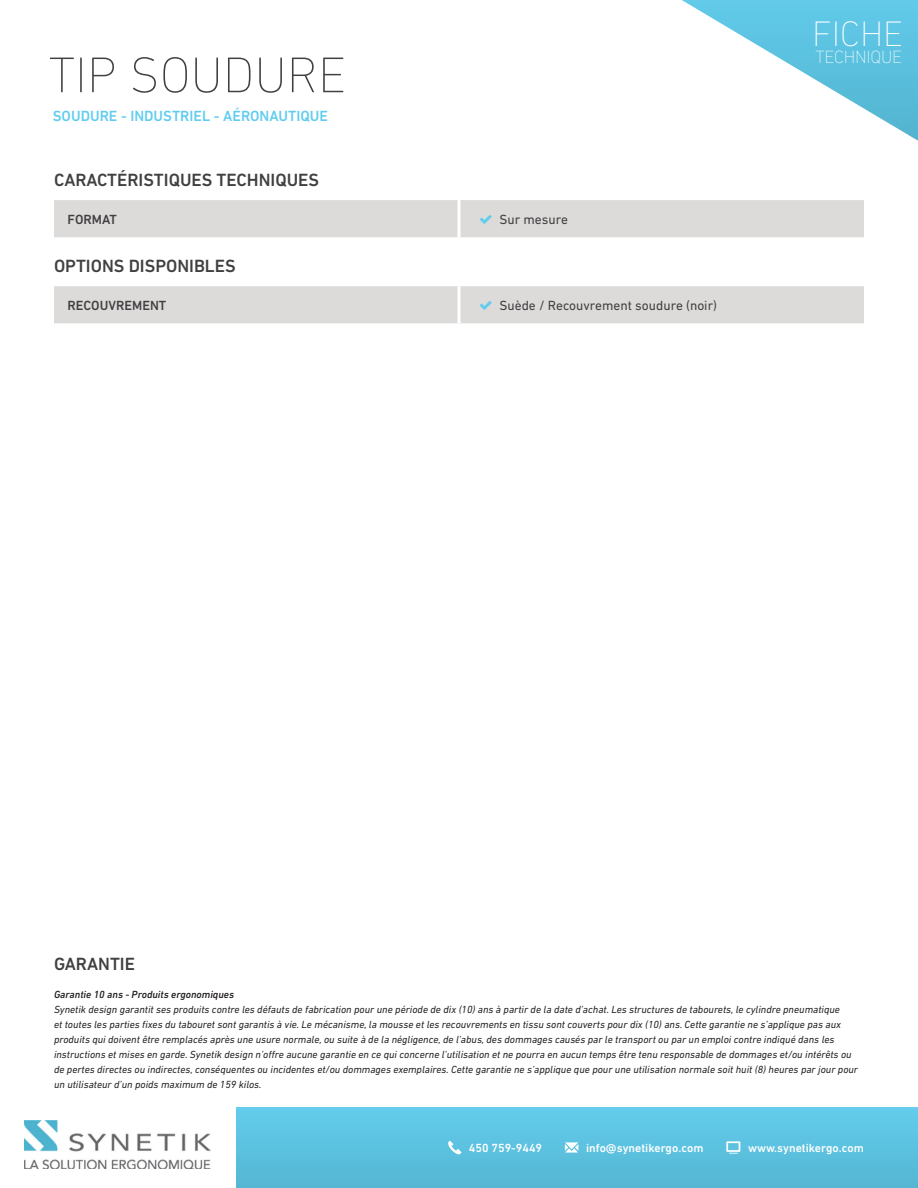
<style>
.page{position:relative;width:918px;height:1188px;background:#fff}
.page>*{position:absolute;margin:0;border:0;box-sizing:border-box;transform-origin:0 0}
.t1{font:200 51px "DIN Next LT Pro";color:#413f41}
.t2{font:200 36px "DIN Next LT Pro";color:#fff}
.t3{font:500 18px "DIN Next LT Pro";color:#413f41}
.t4{font:200 18px "DIN Next LT Pro";letter-spacing:-.015em;color:#fff}
.t5{font:500 15px "DIN Next LT Pro";color:#61ccef}
.t6{font:13.5px "DIN Next LT Pro";color:#413f41}
.t7{font:500 13.5px "DIN Next LT Pro";color:#413f41}
.t8{font:500 12px "DIN Next LT Pro";color:#fff}
.t9{font:italic 10.5px/15px "DIN Next LT Pro";color:#231f20}
.t10{font:italic 500 10.5px "DIN Next LT Pro";color:#231f20}
</style>
<div class="page">
<svg style="left:682px;top:0;width:236px;height:141px"></svg>
<img style="left:25px;top:1120px;width:186px;height:49px">
<div style="left:237px;top:1107px;width:681px;height:81px;background:linear-gradient(to right,#5cc1df,#5cc1df)"></div>
<svg style="left:447px;top:1141px;width:15px;height:14px"></svg>
<svg style="left:565px;top:1142px;width:13px;height:11px"></svg>
<svg style="left:726px;top:1141px;width:14px;height:13px"></svg>
<div style="left:54px;top:200px;width:810px;height:37px;background:#dddbd9"></div>
<div style="left:54px;top:286px;width:810px;height:37px;background:#dddbd9"></div>
<p class="t1" style="left:49px;top:46px;width:299px">TIP SOUDURE</p>
<p class="t5" style="left:53px;top:107px;width:277px">SOUDURE - INDUSTRIEL - AÉRONAUTIQUE</p>
<p class="t3" style="left:54px;top:170px;width:267px">CARACTÉRISTIQUES TECHNIQUES</p>
<p class="t7" style="left:68px;top:211px;width:51px">FORMAT</p>
<p class="t6" style="left:500px;top:211px;width:70px">Sur mesure</p>
<p class="t3" style="left:54px;top:256px;width:183px">OPTIONS DISPONIBLES</p>
<p class="t7" style="left:68px;top:297px;width:100px">RECOUVREMENT</p>
<p class="t6" style="left:500px;top:297px;width:219px">Suède / Recouvrement soudure (noir)</p>
<p class="t2" style="left:812px;top:13px;width:92px">FICHE</p>
<p class="t4" style="left:816px;top:47px;width:88px">TECHNIQUE</p>
<p class="t3" style="left:54px;top:954px;width:83px">GARANTIE</p>
<p class="t10" style="left:54px;top:988px;width:182px">Garantie 10 ans - Produits ergonomiques</p>
<p class="t9" style="left:54px;top:1002px;width:806px">Synetik design garantit ses produits contre les défauts de fabrication pour une période de dix (10) ans à partir de la date d’achat. Les structures de tabourets, le cylindre pneumatique<br>et toutes les parties fixes du tabouret sont garantis à vie. Le mécanisme, la mousse et les recouvrements en tissu sont couverts pour dix (10) ans. Cette garantie ne s’applique pas aux produits qui doivent être remplacés après une usure normale, ou suite à de la négligence, de l’abus, des dommages causés par le transport ou par un emploi contre indiqué dans les instructions et mises en garde. Synetik design n’offre aucune garantie en ce qui concerne l’utilisation et ne pourra en aucun temps être tenu responsable de dommages et/ou intérêts ou de pertes directes ou indirectes, conséquentes ou incidentes et/ou dommages exemplaires. Cette garantie ne s’applique que pour une utilisation normale soit huit (8) heures par jour pour un utilisateur d’un poids maximum de 159 kilos.</p>
<p class="t8" style="left:469px;top:1141px;width:75px">450 759-9449</p>
<p class="t8" style="left:586px;top:1141px;width:119px">info@synetikergo.com</p>
<p class="t8" style="left:748px;top:1141px;width:117px">www.synetikergo.com</p>
</div>
